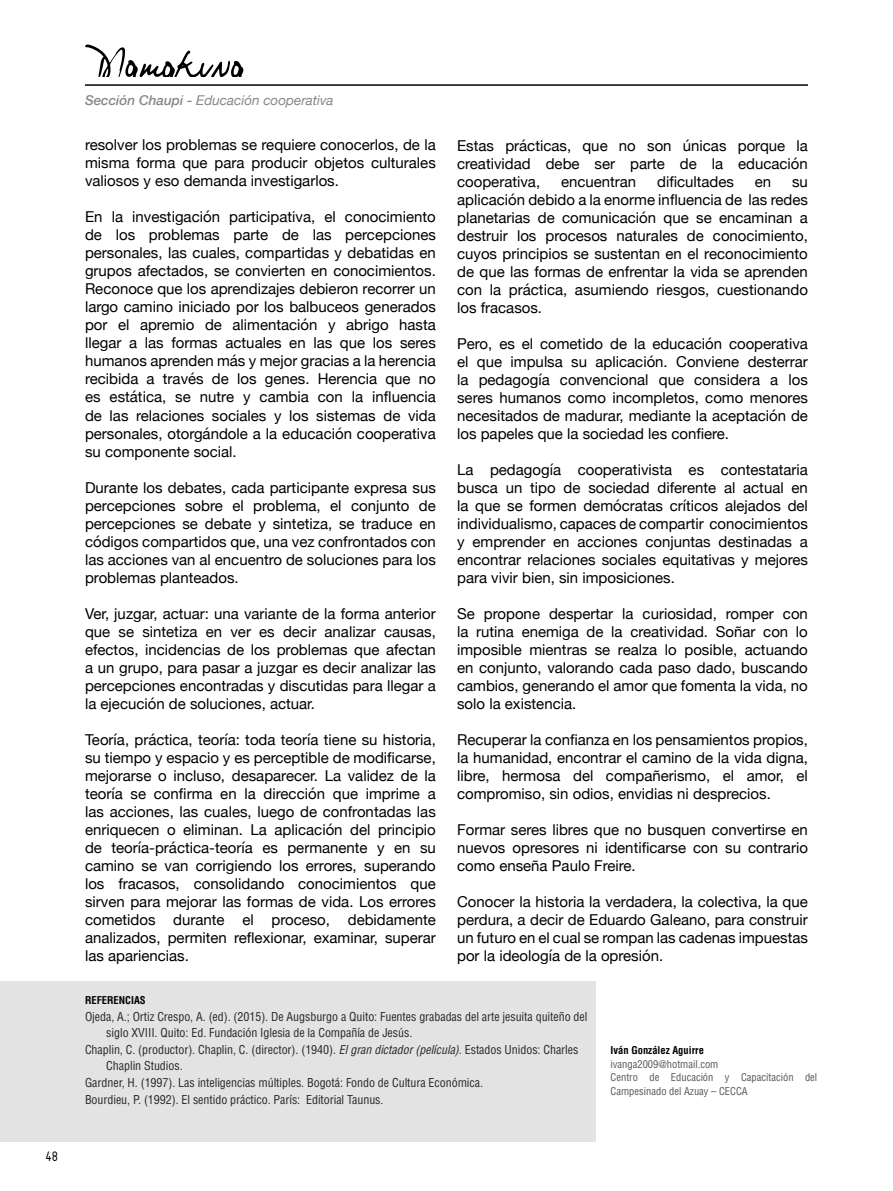
<style>
.page{position:relative;width:893px;height:1191px;background:#fff}
.page>*{position:absolute;margin:0;border:0;box-sizing:border-box;transform-origin:0 0}
.t1{font:15px/18px "Helvetica Neue";color:#000;text-align:justify}
.t2{font:15px "Miso";color:#000}
.t3{font:italic 13.5px "Helvetica Neue";color:#878787}
.t4{font:condensed 12px "Helvetica LT Std";letter-spacing:-.005em;color:#282827}
.t5{font:condensed 10.5px/13.5px "Helvetica LT Std";color:#575756}
.t6{font:700 condensed 10.5px "Helvetica LT Std";color:#000}
.s1{font-weight:500}
.s2{font-style:italic}
</style>
<div class="page">
<hr style="left:85px;top:84px;width:723px;height:2px;background:#000">
<svg style="left:85px;top:45px;width:159px;height:32px"></svg>
<div style="left:0;top:981px;width:595px;height:161px;background:#e3e3e3"></div>
<p class="t2" style="left:46px;top:1148px;width:14px">48</p>
<p class="t3" style="left:85px;top:90px;width:250px"><span class="s1">Sección Chaupi -</span> Educación cooperativa</p>
<p class="t1" style="left:85px;top:137px;width:352px">resolver los problemas se requiere conocerlos, de la misma forma que para producir objetos culturales valiosos y eso demanda investigarlos.</p>
<p class="t1" style="left:85px;top:209px;width:352px">En la investigación participativa, el conocimiento de los problemas parte de las percepciones personales, las cuales, compartidas y debatidas en grupos afectados, se convierten en conocimientos.<br>Reconoce que los aprendizajes debieron recorrer un largo camino iniciado por los balbuceos generados por el apremio de alimentación y abrigo hasta llegar a las formas actuales en las que los seres humanos aprenden más y mejor gracias a la herencia recibida a través de los genes. Herencia que no es estática, se nutre y cambia con la influencia de las relaciones sociales y los sistemas de vida personales, otorgándole a la educación cooperativa su componente social.</p>
<p class="t1" style="left:85px;top:479px;width:352px">Durante los debates, cada participante expresa sus percepciones sobre el problema, el conjunto de percepciones se debate y sintetiza, se traduce en códigos compartidos que, una vez confrontados con las acciones van al encuentro de soluciones para los problemas planteados.</p>
<p class="t1" style="left:85px;top:605px;width:352px">Ver, juzgar, actuar: una variante de la forma anterior que se sintetiza en ver es decir analizar causas, efectos, incidencias de los problemas que afectan a un grupo, para pasar a juzgar es decir analizar las percepciones encontradas y discutidas para llegar a la ejecución de soluciones, actuar.</p>
<p class="t1" style="left:85px;top:731px;width:352px">Teoría, práctica, teoría: toda teoría tiene su historia, su tiempo y espacio y es perceptible de modificarse, mejorarse o incluso, desaparecer. La validez de la teoría se confirma en la dirección que imprime a las acciones, las cuales, luego de confrontadas las enriquecen o eliminan. La aplicación del principio de teoría-práctica-teoría es permanente y en su camino se van corrigiendo los errores, superando los fracasos, consolidando conocimientos que sirven para mejorar las formas de vida. Los errores cometidos durante el proceso, debidamente analizados, permiten reflexionar, examinar, superar las apariencias.</p>
<p class="t1" style="left:457px;top:138px;width:352px">Estas prácticas, que no son únicas porque la creatividad debe ser parte de la educación cooperativa,</p>
<p class="t1" style="left:561px;top:174px;width:77px">encuentran</p>
<p class="t1" style="left:657px;top:174px;width:78px">dificultades</p>
<p class="t1" style="left:755px;top:174px;width:18px">en</p>
<p class="t1" style="left:457px;top:174px;width:352px;text-indent:335px">su aplicación debido a la enorme influencia de las redes planetarias de comunicación que se encaminan a destruir los procesos naturales de conocimiento, cuyos principios se sustentan en el reconocimiento de que las formas de enfrentar la vida se aprenden con la práctica, asumiendo riesgos, cuestionando los fracasos.</p>
<p class="t1" style="left:457px;top:336px;width:352px">Pero, es el cometido de la educación cooperativa el que impulsa su aplicación. Conviene desterrar la pedagogía convencional que considera a los seres humanos como incompletos, como menores necesitados de madurar, mediante la aceptación de los papeles que la sociedad les confiere.</p>
<p class="t1" style="left:457px;top:462px;width:352px">La pedagogía cooperativista es contestataria busca un tipo de sociedad diferente al actual en la que se formen demócratas críticos alejados del individualismo, capaces de compartir conocimientos y emprender en acciones conjuntas destinadas a encontrar relaciones sociales equitativas y mejores para vivir bien, sin imposiciones.</p>
<p class="t1" style="left:457px;top:606px;width:352px">Se propone despertar la curiosidad, romper con la rutina enemiga de la creatividad. Soñar con lo imposible mientras se realza lo posible, actuando en conjunto, valorando cada paso dado, buscando cambios, generando el amor que fomenta la vida, no solo la existencia.</p>
<p class="t1" style="left:457px;top:732px;width:352px">Recuperar la confianza en los pensamientos propios, la humanidad, encontrar el camino de la vida digna, libre, hermosa del compañerismo, el amor, el compromiso, sin odios, envidias ni desprecios.</p>
<p class="t1" style="left:457px;top:822px;width:352px">Formar seres libres que no busquen convertirse en nuevos opresores ni identificarse con su contrario como enseña Paulo Freire.</p>
<p class="t1" style="left:457px;top:894px;width:352px">Conocer la historia la verdadera, la colectiva, la que perdura, a decir de Eduardo Galeano, para construir un futuro en el cual se rompan las cadenas impuestas por la ideología de la opresión.</p>
<p class="t6" style="left:85px;top:994px;width:62px">REFERENCIAS</p>
<p class="t4" style="left:85px;top:1009px;width:504px">Ojeda, A.; Ortiz Crespo, A. (ed). (2015). De Augsburgo a Quito: Fuentes grabadas del arte jesuita quiteño del</p>
<p class="t4" style="left:106px;top:1025px;width:308px">siglo XVIII. Quito: Ed. Fundación Iglesia de la Compañía de Jesús.</p>
<p class="t4" style="left:85px;top:1042px;width:495px">Chaplin, C. (productor). Chaplin, C. (director). (1940). <span class="s2">El gran dictador (película).</span> Estados Unidos: Charles</p>
<p class="t4" style="left:106px;top:1058px;width:78px">Chaplin Studios.</p>
<p class="t4" style="left:85px;top:1075px;width:400px">Gardner, H. (1997). Las inteligencias múltiples. Bogotá: Fondo de Cultura Económica.</p>
<p class="t4" style="left:85px;top:1091px;width:300px">Bourdieu, P. (1992). El sentido práctico. París: Editorial Taunus.</p>
<p class="t6" style="left:611px;top:1044px;width:95px">Iván González Aguirre</p>
<p class="t5" style="left:611px;top:1057px;width:208px">ivanga2009@hotmail.com<br>Centro de Educación y Capacitación del<br>Campesinado del Azuay – CECCA</p>
</div>
